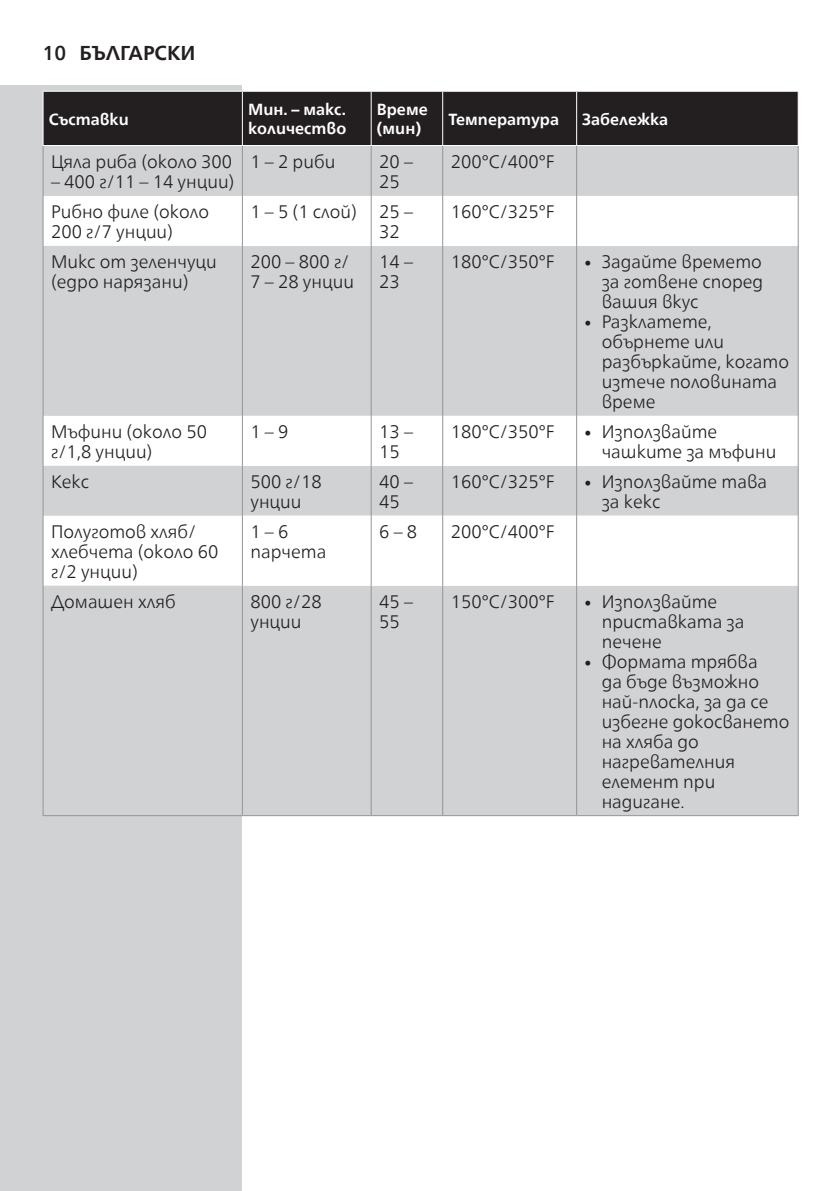
<style>
.page{position:relative;width:840px;height:1191px;background:#fff}
.page>*{position:absolute;margin:0;border:0;box-sizing:border-box;transform-origin:0 0}
.t1{font:700 20px "Neue Frutiger World";color:#231f20}
.dfutable{font:300 18px/20px "Neue Frutiger World";color:#231f20}
.dfutable_header{font:700 16px/19.2px "Neue Frutiger World";color:#fff}
.s1{font-weight:500}
.s2{font-size:14.2px}
</style>
<div class="page">
<div style="left:0;top:85px;width:241px;height:1106px;background:#d1d2d4"></div>
<div style="left:44px;top:92px;width:753px;height:53px;background:#231f20"></div>
<div style="left:44px;top:146px;width:753px;height:669px;background:#d1d2d4"></div>
<svg style="left:44px;top:196px;width:753px;height:389px;fill:#d1d2d4"></svg>
<hr style="left:370px;top:92px;width:1px;height:53px;background:#fff">
<hr style="left:442px;top:92px;width:1px;height:53px;background:#fff">
<hr style="left:576px;top:92px;width:1px;height:53px;background:#fff">
<hr style="left:43px;top:146px;width:1px;height:50px;background:#939598">
<hr style="left:242px;top:146px;width:1px;height:50px;background:#939598">
<hr style="left:370px;top:146px;width:1px;height:50px;background:#939598">
<hr style="left:442px;top:146px;width:1px;height:50px;background:#939598">
<hr style="left:576px;top:146px;width:1px;height:50px;background:#939598">
<hr style="left:797px;top:146px;width:1px;height:50px;background:#939598">
<hr style="left:43px;top:196px;width:1px;height:50px;background:#939598">
<hr style="left:242px;top:196px;width:1px;height:50px;background:#939598">
<hr style="left:370px;top:196px;width:1px;height:50px;background:#939598">
<hr style="left:442px;top:196px;width:1px;height:50px;background:#939598">
<hr style="left:576px;top:196px;width:1px;height:50px;background:#939598">
<hr style="left:797px;top:196px;width:1px;height:50px;background:#939598">
<hr style="left:43px;top:246px;width:1px;height:170px;background:#939598">
<hr style="left:242px;top:246px;width:1px;height:170px;background:#939598">
<hr style="left:370px;top:246px;width:1px;height:170px;background:#939598">
<hr style="left:442px;top:246px;width:1px;height:170px;background:#939598">
<hr style="left:576px;top:246px;width:1px;height:170px;background:#939598">
<hr style="left:797px;top:246px;width:1px;height:170px;background:#939598">
<hr style="left:43px;top:416px;width:1px;height:50px;background:#939598">
<hr style="left:242px;top:416px;width:1px;height:50px;background:#939598">
<hr style="left:370px;top:416px;width:1px;height:50px;background:#939598">
<hr style="left:442px;top:416px;width:1px;height:50px;background:#939598">
<hr style="left:576px;top:416px;width:1px;height:50px;background:#939598">
<hr style="left:797px;top:416px;width:1px;height:50px;background:#939598">
<hr style="left:43px;top:466px;width:1px;height:50px;background:#939598">
<hr style="left:242px;top:466px;width:1px;height:50px;background:#939598">
<hr style="left:370px;top:466px;width:1px;height:50px;background:#939598">
<hr style="left:442px;top:466px;width:1px;height:50px;background:#939598">
<hr style="left:576px;top:466px;width:1px;height:50px;background:#939598">
<hr style="left:797px;top:466px;width:1px;height:50px;background:#939598">
<hr style="left:43px;top:516px;width:1px;height:69px;background:#939598">
<hr style="left:242px;top:516px;width:1px;height:69px;background:#939598">
<hr style="left:370px;top:516px;width:1px;height:69px;background:#939598">
<hr style="left:442px;top:516px;width:1px;height:69px;background:#939598">
<hr style="left:576px;top:516px;width:1px;height:69px;background:#939598">
<hr style="left:797px;top:516px;width:1px;height:69px;background:#939598">
<hr style="left:43px;top:585px;width:1px;height:230px;background:#939598">
<hr style="left:242px;top:585px;width:1px;height:230px;background:#939598">
<hr style="left:370px;top:585px;width:1px;height:230px;background:#939598">
<hr style="left:442px;top:585px;width:1px;height:230px;background:#939598">
<hr style="left:576px;top:585px;width:1px;height:230px;background:#939598">
<hr style="left:797px;top:585px;width:1px;height:230px;background:#939598">
<hr style="left:43px;top:815px;width:199px;height:1px;background:#939598">
<hr style="left:242px;top:815px;width:129px;height:1px;background:#939598">
<hr style="left:371px;top:815px;width:71px;height:1px;background:#939598">
<hr style="left:442px;top:815px;width:134px;height:1px;background:#939598">
<hr style="left:576px;top:815px;width:222px;height:1px;background:#939598">
<hr style="left:43px;top:91px;width:199px;height:1px;background:#fff">
<hr style="left:43px;top:92px;width:1px;height:53px;background:#fff">
<hr style="left:242px;top:92px;width:1px;height:53px;background:#fff">
<hr style="left:43px;top:145px;width:199px;height:1px;background:#fff">
<p class="t1" style="left:43px;top:35px;width:154px"><span class="s1">10</span> БЪЛГАРСКИ</p>
<p class="dfutable_header" style="left:49px;top:109px;width:81px">Съставки</p>
<p class="dfutable_header" style="left:248px;top:99px;width:100px">Мин. – макс. количество</p>
<p class="dfutable_header" style="left:376px;top:99px;width:52px">Време</p>
<p class="dfutable_header" style="left:376px;top:119px;width:46px">(мин)</p>
<p class="dfutable_header" style="left:448px;top:109px;width:112px">Температура</p>
<p class="dfutable_header" style="left:582px;top:109px;width:87px">Забележка</p>
<p class="dfutable" style="left:51px;top:152px;width:183px">Цяла риба (около 300</p>
<p class="dfutable" style="left:51px;top:172px;width:185px">– 400 г/11 – 14 унции)</p>
<p class="dfutable" style="left:250px;top:152px;width:86px">1 – 2 риби</p>
<p class="dfutable" style="left:379px;top:152px;width:35px">20 –<br>25</p>
<p class="dfutable" style="left:450px;top:152px;width:105px">200°C/400°F</p>
<p class="dfutable" style="left:51px;top:202px;width:159px">Рибно филе (около<br>200 г/7 унции)</p>
<p class="dfutable" style="left:250px;top:202px;width:108px">1 – 5 (1 слой)</p>
<p class="dfutable" style="left:379px;top:202px;width:35px">25 –<br>32</p>
<p class="dfutable" style="left:450px;top:202px;width:105px">160°C/325°F</p>
<p class="dfutable" style="left:51px;top:252px;width:167px">Микс от зеленчуци (едро нарязани)</p>
<p class="dfutable" style="left:250px;top:252px;width:105px">200 – 800 г/<br>7 – 28 унции</p>
<p class="dfutable" style="left:379px;top:252px;width:35px">14 –<br>23</p>
<p class="dfutable" style="left:450px;top:252px;width:105px">180°C/350°F</p>
<p class="dfutable" style="left:601px;top:252px;width:163px;text-align:justify;text-indent:-17px"><span class="s2">•</span> Задайте времето за готвене според вашия вкус</p>
<p class="dfutable" style="left:601px;top:312px;width:189px;text-indent:-17px"><span class="s2">•</span> Разклатете, обърнете или разбъркайте, когато изтече половината време</p>
<p class="dfutable" style="left:51px;top:421px;width:157px">Мъфини (около 50 г/1,8 унции)</p>
<p class="dfutable" style="left:250px;top:421px;width:40px">1 – 9</p>
<p class="dfutable" style="left:379px;top:421px;width:35px">13 –<br>15</p>
<p class="dfutable" style="left:450px;top:421px;width:105px">180°C/350°F</p>
<p class="dfutable" style="left:601px;top:421px;width:176px;text-indent:-17px"><span class="s2">•</span> Използвайте чашките за мъфини</p>
<p class="dfutable" style="left:51px;top:471px;width:39px">Кекс</p>
<p class="dfutable" style="left:250px;top:471px;width:73px">500 г/18 унции</p>
<p class="dfutable" style="left:379px;top:471px;width:35px">40 –<br>45</p>
<p class="dfutable" style="left:450px;top:471px;width:105px">160°C/325°F</p>
<p class="dfutable" style="left:601px;top:471px;width:167px;text-indent:-17px"><span class="s2">•</span> Използвайте тава за кекс</p>
<p class="dfutable" style="left:51px;top:521px;width:169px">Полуготов хляб/ хлебчета (около 60 г/2 унции)</p>
<p class="dfutable" style="left:250px;top:521px;width:77px">1 – 6 парчета</p>
<p class="dfutable" style="left:379px;top:521px;width:40px">6 – 8</p>
<p class="dfutable" style="left:450px;top:521px;width:105px">200°C/400°F</p>
<p class="dfutable" style="left:51px;top:591px;width:126px">Домашен хляб</p>
<p class="dfutable" style="left:250px;top:591px;width:73px">800 г/28 унции</p>
<p class="dfutable" style="left:379px;top:591px;width:35px">45 –<br>55</p>
<p class="dfutable" style="left:450px;top:591px;width:105px">150°C/300°F</p>
<p class="dfutable" style="left:601px;top:591px;width:144px;text-indent:-17px"><span class="s2">•</span> Използвайте приставката за печене</p>
<p class="dfutable" style="left:601px;top:651px;width:189px;text-indent:-17px"><span class="s2">•</span> Формата трябва<br>да бъде възможно най-плоска, за да се избегне докосването на хляба до нагревателния елемент при надигане.</p>
</div>
